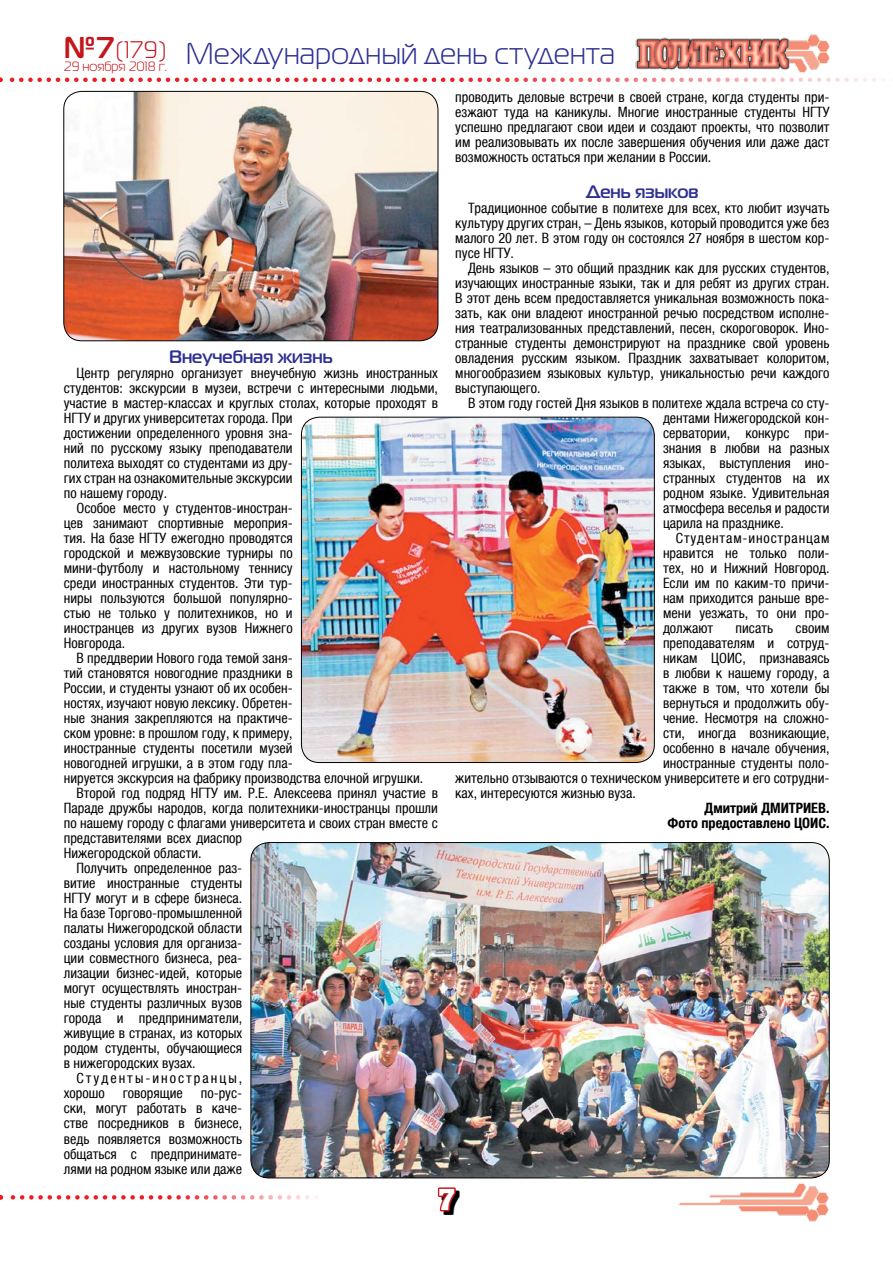
<style>
.page{position:relative;width:893px;height:1263px;background:#fff}
.page>*{position:absolute;margin:0;border:0;box-sizing:border-box;transform-origin:0 0}
.t1{font:30px "Magistral C";letter-spacing:.015em;color:#2e3092}
.t2{font:30px "Xenia Bold Cyrillic";color:#fff}
.t3{font:24px "Magistral C";color:#c4161c}
.t4{font:700 18px "Magistral C";color:#2e3092}
.t5{font:condensed 14.25px/15px "Helvetica Neue LTCYR";color:#000;text-align:justify}
.t6{font:700 condensed 14.25px/15px "Helvetica Neue LTCYR";color:#000;text-align:right}
.t7{font:condensed 14.25px "Helvetica Neue LTCYR";letter-spacing:.14em;color:#000}
.t8{font:13.5px "Magistral C";color:#c4161c}
.s1{font-weight:700;font-size:30px}
</style>
<div class="page">
<img style="left:793px;top:34px;width:36px;height:39px">
<img style="left:635px;top:37px;width:158px;height:34px">
<svg style="left:0;top:78px;width:884px;height:4px"></svg>
<svg style="left:0;top:1195px;width:317px;height:4px"></svg>
<img style="left:678px;top:1183px;width:151px;height:39px">
<svg style="left:443px;top:1191px;width:16px;height:24px"></svg>
<svg style="left:437px;top:1187px;width:20px;height:26px"></svg>
<img style="left:64px;top:91px;width:374px;height:250px">
<div style="left:64px;top:91px;width:374px;height:250px;border:1px solid #000;border-radius:18px"></div>
<img style="left:251px;top:842px;width:578px;height:336px">
<img style="left:301px;top:417px;width:353px;height:345px">
<div style="left:301px;top:417px;width:353px;height:346px;border:1px solid #000;border-radius:18px"></div>
<h2 class="t3" style="left:64px;top:37px;width:104px"><span class="s1">№7</span>(179)</h2>
<p class="t8" style="left:64px;top:59px;width:105px">29 ноября 2018 г.</p>
<h1 class="t1" style="left:186px;top:38px;width:431px">Международный день студента</h1>
<p class="t4" style="left:169px;top:346px;width:165px">Внеучебная жизнь</p>
<p class="t5" style="left:77px;top:366px;width:363px">Центр регулярно организует внеучебную жизнь иностранных</p>
<p class="t5" style="left:64px;top:381px;width:376px">студентов: экскурсии в музеи, встречи с интересными людьми,</p>
<p class="t5" style="left:64px;top:396px;width:376px">участие в мастер-классах и круглых столах, которые проходят в</p>
<p class="t5" style="left:64px;top:411px;width:230px">НГТУ и других университетах города. При</p>
<p class="t5" style="left:64px;top:426px;width:230px">достижении определенного уровня зна-</p>
<p class="t5" style="left:64px;top:441px;width:230px">ний по русскому языку преподаватели</p>
<p class="t5" style="left:64px;top:456px;width:230px">политеха выходят со студентами из дру-</p>
<p class="t5" style="left:64px;top:471px;width:230px">гих стран на ознакомительные экскурсии</p>
<p class="t5" style="left:64px;top:486px;width:105px">по нашему городу.</p>
<p class="t5" style="left:77px;top:501px;width:218px">Особое место у студентов-иностран-</p>
<p class="t5" style="left:64px;top:516px;width:230px">цев занимают спортивные мероприя-</p>
<p class="t5" style="left:64px;top:531px;width:230px">тия. На базе НГТУ ежегодно проводятся</p>
<p class="t5" style="left:64px;top:546px;width:230px">городской и межвузовские турниры по</p>
<p class="t5" style="left:64px;top:561px;width:230px">мини-футболу и настольному теннису</p>
<p class="t5" style="left:64px;top:576px;width:230px">среди иностранных студентов. Эти тур-</p>
<p class="t5" style="left:64px;top:591px;width:230px">ниры пользуются большой популярно-</p>
<p class="t5" style="left:64px;top:606px;width:230px">стью не только у политехников, но и</p>
<p class="t5" style="left:64px;top:621px;width:230px">иностранцев из других вузов Нижнего</p>
<p class="t5" style="left:64px;top:636px;width:63px">Новгорода.</p>
<p class="t5" style="left:77px;top:651px;width:218px">В преддверии Нового года темой заня-</p>
<p class="t5" style="left:64px;top:666px;width:230px">тий становятся новогодние праздники в</p>
<p class="t5" style="left:64px;top:681px;width:230px">России, и студенты узнают об их особен-</p>
<p class="t5" style="left:64px;top:696px;width:230px">ностях, изучают новую лексику. Обретен-</p>
<p class="t5" style="left:64px;top:711px;width:230px">ные знания закрепляются на практиче-</p>
<p class="t5" style="left:64px;top:726px;width:230px">ском уровне: в прошлом году, к примеру,</p>
<p class="t5" style="left:64px;top:741px;width:230px">иностранные студенты посетили музей</p>
<p class="t5" style="left:64px;top:756px;width:230px">новогодней игрушки, а в этом году пла-</p>
<p class="t5" style="left:64px;top:771px;width:361px">нируется экскурсия на фабрику производства елочной игрушки.</p>
<p class="t5" style="left:77px;top:786px;width:363px">Второй год подряд НГТУ им. Р.Е. Алексеева принял участие в</p>
<p class="t5" style="left:64px;top:801px;width:376px">Параде дружбы народов, когда политехники-иностранцы прошли</p>
<p class="t5" style="left:64px;top:816px;width:376px">по нашему городу с флагами университета и своих стран вместе с</p>
<p class="t5" style="left:64px;top:831px;width:180px">представителями всех диаспор</p>
<p class="t5" style="left:64px;top:846px;width:139px">Нижегородской области.</p>
<p class="t5" style="left:77px;top:861px;width:167px">Получить определенное раз-</p>
<p class="t5" style="left:64px;top:876px;width:180px">витие иностранные студенты</p>
<p class="t5" style="left:64px;top:891px;width:180px">НГТУ могут и в сфере бизнеса.</p>
<p class="t5" style="left:64px;top:906px;width:180px">На базе Торгово-промышленной</p>
<p class="t5" style="left:64px;top:921px;width:180px">палаты Нижегородской области</p>
<p class="t5" style="left:64px;top:936px;width:180px">созданы условия для организа-</p>
<p class="t5" style="left:64px;top:951px;width:180px">ции совместного бизнеса, реа-</p>
<p class="t5" style="left:64px;top:966px;width:180px">лизации бизнес-идей, которые</p>
<p class="t5" style="left:64px;top:981px;width:180px">могут осуществлять иностран-</p>
<p class="t5" style="left:64px;top:996px;width:180px">ные студенты различных вузов</p>
<p class="t5" style="left:64px;top:1011px;width:180px">города и предприниматели,</p>
<p class="t5" style="left:64px;top:1026px;width:180px">живущие в странах, из которых</p>
<p class="t5" style="left:64px;top:1041px;width:180px">родом студенты, обучающиеся</p>
<p class="t5" style="left:64px;top:1056px;width:133px">в нижегородских вузах.</p>
<p class="t7" style="left:77px;top:1071px;width:167px">Студенты-иностранцы,</p>
<p class="t5" style="left:64px;top:1086px;width:43px">хорошо</p>
<p class="t5" style="left:123px;top:1086px;width:62px">говорящие</p>
<p class="t5" style="left:64px;top:1086px;width:180px;text-indent:137px">по-рус&shy;ски, могут работать в каче&shy;стве посредников в бизнесе, ведь появляется возможность общаться с предпринимате&shy;лями на родном языке или даже</p>
<p class="t5" style="left:455px;top:89px;width:376px">проводить деловые встречи в своей стране, когда студенты при&shy;езжают туда на каникулы. Многие иностранные студенты НГТУ успешно предлагают свои идеи и создают проекты, что позволит им реализовывать их после завершения обучения или даже даст возможность остаться при желании в России.</p>
<p class="t4" style="left:586px;top:181px;width:114px">День языков</p>
<p class="t5" style="left:455px;top:201px;width:376px;text-indent:13px">Традиционное событие в политехе для всех, кто любит изучать культуру других стран, – День языков, который проводится уже без малого 20 лет. В этом году он состоялся 27 ноября в шестом кор&shy;пусе НГТУ.</p>
<p class="t5" style="left:455px;top:261px;width:376px;text-indent:13px">День языков – это общий праздник как для русских студентов, изучающих иностранные языки, так и для ребят из других стран.<br>В этот день всем предоставляется уникальная возможность пока&shy;зать, как они владеют иностранной речью посредством исполне&shy;ния театрализованных представлений, песен, скороговорок. Ино&shy;странные студенты демонстрируют на празднике свой уровень овладения русским языком. Праздник захватывает колоритом, многообразием языковых культур, уникальностью речи каждого выступающего.</p>
<p class="t5" style="left:663px;top:396px;width:168px;text-indent:-195px">В этом году гостей Дня языков в политехе ждала встреча со сту&shy;дентами Нижегородской кон&shy;серватории, конкурс при&shy;знания в любви на разных языках, выступления ино&shy;странных студентов на их родном языке. Удивительная атмосфера веселья и радости царила на празднике.</p>
<p class="t5" style="left:663px;top:531px;width:168px;text-indent:13px">Студентам-иностранцам нравится не только поли&shy;тех, но и Нижний Новгород.<br>Если им по каким-то причи&shy;нам приходится раньше вре&shy;мени уезжать, то они про&shy;должают</p>
<p class="t5" style="left:736px;top:621px;width:39px">писать</p>
<p class="t5" style="left:796px;top:621px;width:35px">своим</p>
<p class="t5" style="left:663px;top:636px;width:168px">преподавателям и сотруд-</p>
<p class="t5" style="left:663px;top:651px;width:168px">никам ЦОИС, признаваясь</p>
<p class="t5" style="left:663px;top:666px;width:168px">в любви к нашему городу, а</p>
<p class="t5" style="left:663px;top:681px;width:168px">также в том, что хотели бы</p>
<p class="t5" style="left:663px;top:696px;width:168px">вернуться и продолжить обу-</p>
<p class="t5" style="left:663px;top:711px;width:168px">чение. Несмотря на сложно-</p>
<p class="t5" style="left:663px;top:726px;width:168px">сти, иногда возникающие,</p>
<p class="t5" style="left:663px;top:741px;width:168px">особенно в начале обучения,</p>
<p class="t5" style="left:663px;top:756px;width:168px">иностранные студенты поло-</p>
<p class="t5" style="left:455px;top:771px;width:376px">жительно отзываются о техническом университете и его сотрудни-</p>
<p class="t5" style="left:455px;top:786px;width:182px">ках, интересуются жизнью вуза.</p>
<p class="t6" style="left:667px;top:801px;width:164px">Дмитрий ДМИТРИЕВ.<br>Фото предоставлено ЦОИС.</p>
<h1 class="t2" style="left:437px;top:1182px;width:20px">7</h1>
</div>
